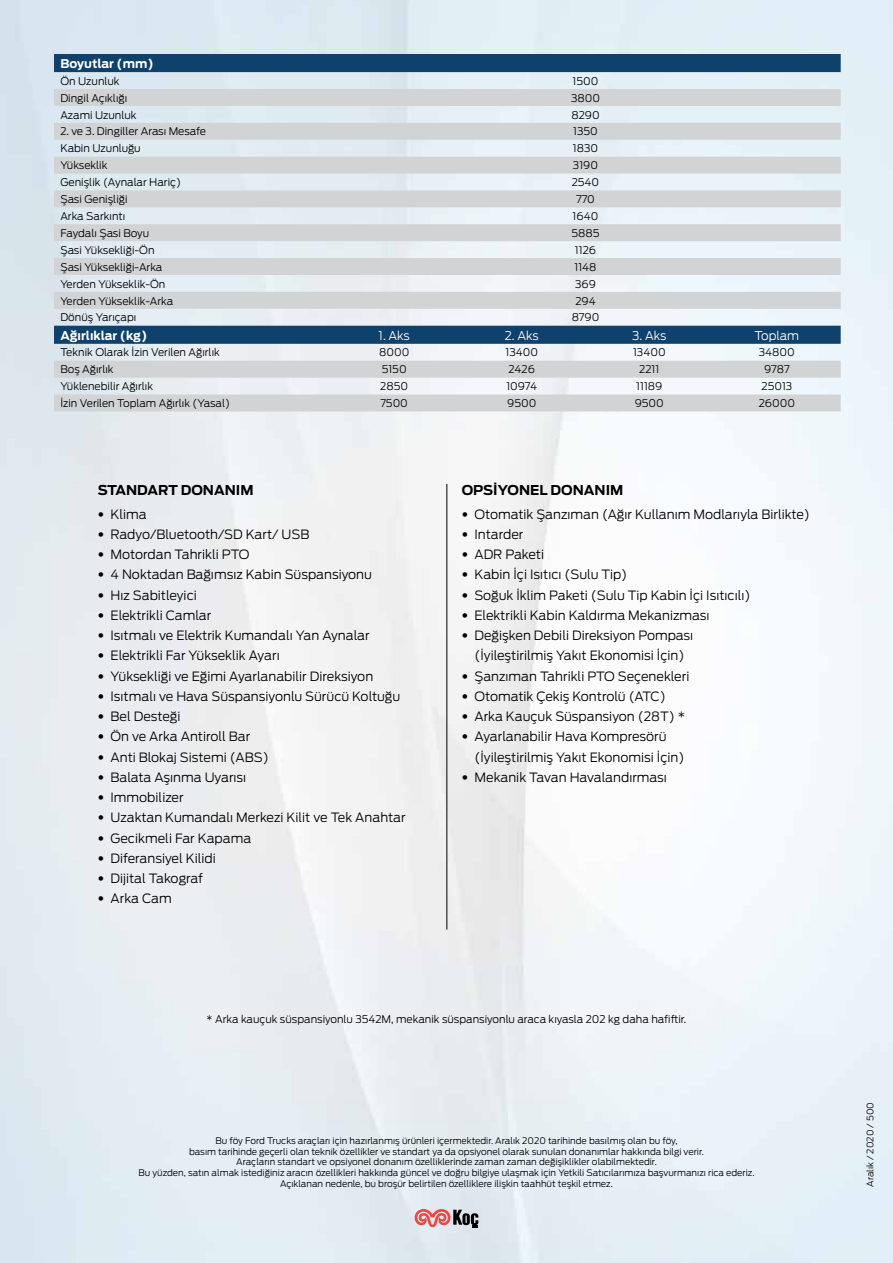
<style>
.page{position:relative;width:893px;height:1263px;background:#fff}
.page>*{position:absolute;margin:0;border:0;box-sizing:border-box;transform-origin:0 0}
.t1{font:700 13.5px "Ford Antenna";color:#000}
.t2{font:300 12.75px/20.2px "Ford Antenna";color:#000;text-align:center}
.t3{font:700 12px "Ford Antenna";color:#fff}
.t4{font:300 12px "Ford Antenna";color:#fff}
.t5{font:300 10.5px "Ford Antenna";color:#000}
.t6{font:300 9px/10.8px "Ford Antenna";color:#000;text-align:center}
.s1{font-family:"Helvetica Neue LT Std";font-stretch:condensed}
</style>
<div class="page">
<hr style="left:446px;top:484px;width:1px;height:445px;background:#000">
<svg style="left:54px;top:54px;width:787px;height:35px;background:#7393ac"></svg>
<svg style="left:54px;top:89px;width:787px;height:322px;background:#d0d8de"></svg>
<svg style="left:415px;top:1209px;width:63px;height:19px"></svg>
<p class="t3" style="left:60px;top:53px;width:95px">Boyutlar (mm)</p>
<p class="t5" style="left:60px;top:72px;width:61px">Ön Uzunluk</p>
<p class="t5" style="left:573px;top:72px;width:27px">1500</p>
<p class="t5" style="left:60px;top:89px;width:68px">Dingil Açıklığı</p>
<p class="t5" style="left:571px;top:89px;width:31px">3800</p>
<p class="t5" style="left:60px;top:106px;width:78px">Azami Uzunluk</p>
<p class="t5" style="left:571px;top:106px;width:30px">8290</p>
<p class="t5" style="left:60px;top:123px;width:147px">2. ve 3. Dingiller Arası Mesafe</p>
<p class="t5" style="left:573px;top:123px;width:26px">1350</p>
<p class="t5" style="left:60px;top:140px;width:82px">Kabin Uzunluğu</p>
<p class="t5" style="left:573px;top:140px;width:27px">1830</p>
<p class="t5" style="left:60px;top:157px;width:49px">Yükseklik</p>
<p class="t5" style="left:573px;top:157px;width:27px">3190</p>
<p class="t5" style="left:60px;top:173px;width:122px">Genişlik (Aynalar Hariç)</p>
<p class="t5" style="left:572px;top:173px;width:29px">2540</p>
<p class="t5" style="left:60px;top:190px;width:69px">Şasi Genişliği</p>
<p class="t5" style="left:576px;top:190px;width:20px">770</p>
<p class="t5" style="left:60px;top:207px;width:66px">Arka Sarkıntı</p>
<p class="t5" style="left:573px;top:207px;width:27px">1640</p>
<p class="t5" style="left:60px;top:224px;width:90px">Faydalı Şasi Boyu</p>
<p class="t5" style="left:572px;top:224px;width:29px">5885</p>
<p class="t5" style="left:60px;top:241px;width:96px">Şasi Yüksekliği-Ön</p>
<p class="t5" style="left:575px;top:241px;width:23px">1126</p>
<p class="t5" style="left:60px;top:258px;width:104px">Şasi Yüksekliği-Arka</p>
<p class="t5" style="left:574px;top:258px;width:24px">1148</p>
<p class="t5" style="left:60px;top:275px;width:106px">Yerden Yükseklik-Ön</p>
<p class="t5" style="left:575px;top:275px;width:22px">369</p>
<p class="t5" style="left:60px;top:292px;width:114px">Yerden Yükseklik-Arka</p>
<p class="t5" style="left:575px;top:292px;width:22px">294</p>
<p class="t5" style="left:60px;top:309px;width:78px">Dönüş Yarıçapı</p>
<p class="t5" style="left:572px;top:309px;width:29px">8790</p>
<p class="t3" style="left:60px;top:324px;width:88px">Ağırlıklar (kg)</p>
<p class="t4" style="left:379px;top:325px;width:33px">1. Aks</p>
<p class="t4" style="left:505px;top:325px;width:35px">2. Aks</p>
<p class="t4" style="left:632px;top:325px;width:36px">3. Aks</p>
<p class="t4" style="left:755px;top:325px;width:46px">Toplam</p>
<p class="t5" style="left:60px;top:344px;width:161px">Teknik Olarak İzin Verilen Ağırlık</p>
<p class="t5" style="left:379px;top:344px;width:32px">8000</p>
<p class="t5" style="left:505px;top:344px;width:34px">13400</p>
<p class="t5" style="left:633px;top:344px;width:34px">13400</p>
<p class="t5" style="left:759px;top:344px;width:38px">34800</p>
<p class="t5" style="left:60px;top:361px;width:55px">Boş Ağırlık</p>
<p class="t5" style="left:382px;top:361px;width:26px">5150</p>
<p class="t5" style="left:509px;top:361px;width:28px">2426</p>
<p class="t5" style="left:639px;top:361px;width:22px">2211</p>
<p class="t5" style="left:764px;top:361px;width:27px">9787</p>
<p class="t5" style="left:60px;top:378px;width:94px">Yüklenebilir Ağırlık</p>
<p class="t5" style="left:380px;top:378px;width:29px">2850</p>
<p class="t5" style="left:506px;top:378px;width:32px">10974</p>
<p class="t5" style="left:636px;top:378px;width:28px">11189</p>
<p class="t5" style="left:761px;top:378px;width:32px">25013</p>
<p class="t5" style="left:60px;top:394px;width:171px">İzin Verilen Toplam Ağırlık (Yasal)</p>
<p class="t5" style="left:380px;top:394px;width:29px">7500</p>
<p class="t5" style="left:507px;top:394px;width:31px">9500</p>
<p class="t5" style="left:635px;top:394px;width:31px">9500</p>
<p class="t5" style="left:759px;top:394px;width:38px">26000</p>
<p class="t1" style="left:98px;top:478px;width:157px">STANDART DONANIM</p>
<p class="t2" style="left:98px;top:502px;width:50px"><span class="s1">•</span> Klima</p>
<p class="t2" style="left:98px;top:523px;width:213px"><span class="s1">•</span> Radyo/Bluetooth/SD Kart/ USB</p>
<p class="t2" style="left:98px;top:543px;width:153px"><span class="s1">•</span> Motordan Tahrikli PTO</p>
<p class="t2" style="left:98px;top:563px;width:276px"><span class="s1">•</span> 4 Noktadan Bağımsız Kabin Süspansiyonu</p>
<p class="t2" style="left:98px;top:583px;width:101px"><span class="s1">•</span> Hız Sabitleyici</p>
<p class="t2" style="left:98px;top:604px;width:115px"><span class="s1">•</span> Elektrikli Camlar</p>
<p class="t2" style="left:98px;top:624px;width:273px"><span class="s1">•</span> Isıtmalı ve Elektrik Kumandalı Yan Aynalar</p>
<p class="t2" style="left:98px;top:644px;width:183px"><span class="s1">•</span> Elektrikli Far Yükseklik Ayarı</p>
<p class="t2" style="left:98px;top:664px;width:277px"><span class="s1">•</span> Yüksekliği ve Eğimi Ayarlanabilir Direksiyon</p>
<p class="t2" style="left:98px;top:685px;width:304px"><span class="s1">•</span> Isıtmalı ve Hava Süspansiyonlu Sürücü Koltuğu</p>
<p class="t2" style="left:98px;top:705px;width:84px"><span class="s1">•</span> Bel Desteği</p>
<p class="t2" style="left:98px;top:725px;width:154px"><span class="s1">•</span> Ön ve Arka Antiroll Bar</p>
<p class="t2" style="left:98px;top:745px;width:172px"><span class="s1">•</span> Anti Blokaj Sistemi (ABS)</p>
<p class="t2" style="left:98px;top:766px;width:150px"><span class="s1">•</span> Balata Aşınma Uyarısı</p>
<p class="t2" style="left:98px;top:786px;width:87px"><span class="s1">•</span> Immobilizer</p>
<p class="t2" style="left:98px;top:806px;width:309px"><span class="s1">•</span> Uzaktan Kumandalı Merkezi Kilit ve Tek Anahtar</p>
<p class="t2" style="left:98px;top:826px;width:155px"><span class="s1">•</span> Gecikmeli Far Kapama</p>
<p class="t2" style="left:98px;top:847px;width:120px"><span class="s1">•</span> Diferansiyel Kilidi</p>
<p class="t2" style="left:98px;top:867px;width:107px"><span class="s1">•</span> Dijital Takograf</p>
<p class="t2" style="left:98px;top:887px;width:75px"><span class="s1">•</span> Arka Cam</p>
<p class="t1" style="left:462px;top:478px;width:163px">OPSİYONEL DONANIM</p>
<p class="t2" style="left:462px;top:502px;width:350px"><span class="s1">•</span> Otomatik Şanzıman (Ağır Kullanım Modlarıyla Birlikte)</p>
<p class="t2" style="left:462px;top:523px;width:63px"><span class="s1">•</span> Intarder</p>
<p class="t2" style="left:462px;top:543px;width:84px"><span class="s1">•</span> ADR Paketi</p>
<p class="t2" style="left:462px;top:563px;width:167px"><span class="s1">•</span> Kabin İçi Isıtıcı (Sulu Tip)</p>
<p class="t2" style="left:462px;top:583px;width:290px"><span class="s1">•</span> Soğuk İklim Paketi (Sulu Tip Kabin İçi Isıtıcılı)</p>
<p class="t2" style="left:462px;top:604px;width:249px"><span class="s1">•</span> Elektrikli Kabin Kaldırma Mekanizması</p>
<p class="t2" style="left:462px;top:624px;width:233px"><span class="s1">•</span> Değişken Debili Direksiyon Pompası (İyileştirilmiş Yakıt Ekonomisi İçin)</p>
<p class="t2" style="left:462px;top:664px;width:229px"><span class="s1">•</span> Şanzıman Tahrikli PTO Seçenekleri</p>
<p class="t2" style="left:462px;top:685px;width:206px"><span class="s1">•</span> Otomatik Çekiş Kontrolü (ATC)</p>
<p class="t2" style="left:462px;top:705px;width:225px"><span class="s1">•</span> Arka Kauçuk Süspansiyon (28T) *</p>
<p class="t2" style="left:474px;top:725px;width:212px;text-align:left;text-indent:-13px"><span class="s1">•</span> Ayarlanabilir Hava Kompresörü (İyileştirilmiş Yakıt Ekonomisi İçin)</p>
<p class="t2" style="left:462px;top:766px;width:207px"><span class="s1">•</span> Mekanik Tavan Havalandırması</p>
<p class="t5" style="left:207px;top:1010px;width:481px">* Arka kauçuk süspansiyonlu 3542M, mekanik süspansiyonlu araca kıyasla 202 kg daha hafiftir.</p>
<p class="t6" style="left:138px;top:1134px;width:618px">Bu föy Ford Trucks araçları için hazırlanmış ürünleri içermektedir. Aralık 2020 tarihinde basılmış olan bu föy,<br>basım tarihinde geçerli olan teknik özellikler ve standart ya da opsiyonel olarak sunulan donanımlar hakkında bilgi verir.<br>Araçların standart ve opsiyonel donanım özelliklerinde zaman zaman değişiklikler olabilmektedir.<br>Bu yüzden, satın almak istediğiniz aracın özellikleri hakkında güncel ve doğru bilgiye ulaşmak için Yetkili Satıcılarımıza başvurmanızı rica ederiz.<br>Açıklanan nedenle, bu broşür belirtilen özelliklere ilişkin taahhüt teşkil etmez.</p>
<p class="t6" style="left:864px;top:1187px;width:86px;rotate:-90deg">Aralık / 2020 / 500</p>
</div>
